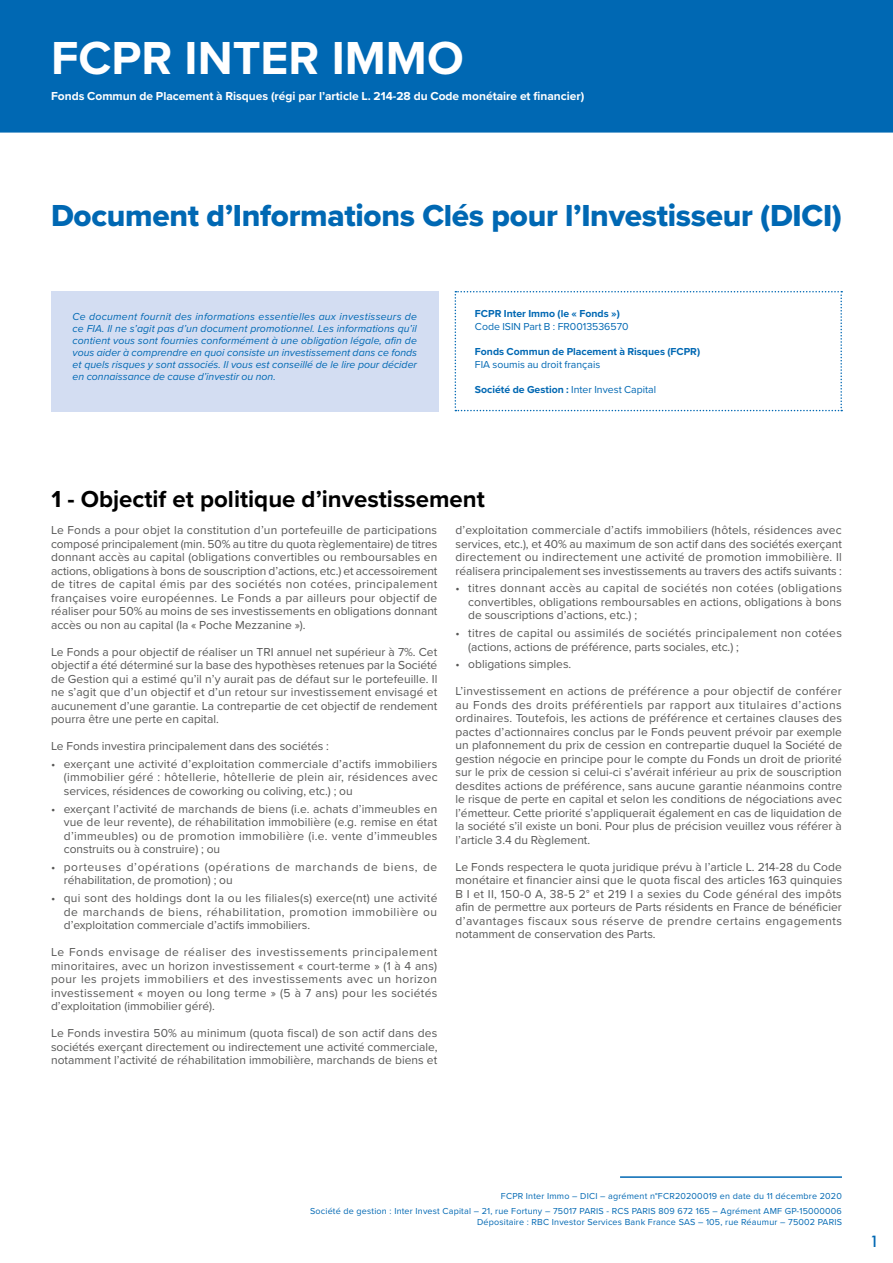
<style>
.page{position:relative;width:893px;height:1263px;background:#fff}
.page>*{position:absolute;margin:0;border:0;box-sizing:border-box;transform-origin:0 0}
.t1{font:700 48px "Proxima Nova";color:#fff}
.t2{font:31.5px "Proxima Nova Extrabld";letter-spacing:-.01em;color:#0068b3}
.t3{font:700 24px "Proxima Nova";color:#000}
.t4{font:500 15px "Futura";color:#0068b3}
.t5{font:12px/13.5px "Proxima Nova";color:#575756;text-align:justify}
.t6{font:12px/13.5px "Proxima Nova";letter-spacing:.02em;color:#575756}
.t7{font:12px/13.5px "Proxima Nova";letter-spacing:.055em;color:#575756}
.t8{font:700 12px "Proxima Nova";color:#fff}
.t9{font:italic 10.5px/12px "Proxima Nova";color:#0068b3;text-align:justify}
.t10{font:10.5px "Proxima Nova";color:#0068b3}
.t11{font:700 10.5px "Proxima Nova";color:#0068b3}
.t12{font:9px/15px "Proxima Nova";letter-spacing:.02em;color:#0068b3;text-align:right}
.s1{font-weight:700}
</style>
<div class="page">
<hr style="left:620px;top:1176px;width:222px;height:2px;background:#0068b3">
<div style="left:0;top:0;width:893px;height:133px;background:#0068b3"></div>
<div style="left:51px;top:291px;width:387px;height:120px;background:#d3ddf2"></div>
<svg style="left:455px;top:291px;width:387px;height:120px"></svg>
<h1 class="t1" style="left:51px;top:22px;width:414px">FCPR INTER IMMO</h1>
<p class="t8" style="left:51px;top:87px;width:535px">Fonds Commun de Placement à Risques (régi par l’article L. 214-28 du Code monétaire et financier)</p>
<h2 class="t2" style="left:51px;top:192px;width:792px">Document d’Informations Clés pour l’Investisseur (DICI)</h2>
<p class="t9" style="left:73px;top:310px;width:346px">Ce document fournit des informations essentielles aux investisseurs de ce FIA. Il ne s’agit pas d’un document promotionnel. Les informations qu’il contient vous sont fournies conformément à une obligation légale, afin de vous aider à comprendre en quoi consiste un investissement dans ce fonds et quels risques y sont associés. Il vous est conseillé de le lire pour décider en connaissance de cause d’investir ou non.</p>
<p class="t11" style="left:475px;top:306px;width:146px">FCPR Inter Immo (le « Fonds »)</p>
<p class="t10" style="left:475px;top:318px;width:155px">Code ISIN Part B : FR0013536570</p>
<p class="t11" style="left:475px;top:344px;width:227px">Fonds Commun de Placement à Risques (FCPR)</p>
<p class="t10" style="left:475px;top:356px;width:127px">FIA soumis au droit français</p>
<p class="t10" style="left:475px;top:381px;width:183px"><span class="s1">Société de Gestion :</span> Inter Invest Capital</p>
<h3 class="t3" style="left:51px;top:481px;width:435px">1 - Objectif et politique d’investissement</h3>
<p class="t5" style="left:51px;top:523px;width:388px">Le Fonds a pour objet la constitution d’un portefeuille de participations composé principalement (min. 50% au titre du quota règlementaire) de titres donnant accès au capital (obligations convertibles ou remboursables en actions, obligations à bons de souscription d’actions, etc.) et accessoirement de titres de capital émis par des sociétés non cotées, principalement françaises voire européennes. Le Fonds a par ailleurs pour objectif de réaliser pour 50% au moins de ses investissements en obligations donnant accès ou non au capital (la « Poche Mezzanine »).</p>
<p class="t5" style="left:51px;top:644px;width:388px">Le Fonds a pour objectif de réaliser un TRI annuel net supérieur à 7%. Cet objectif a été déterminé sur la base des hypothèses retenues par la Société de Gestion qui a estimé qu’il n’y aurait pas de défaut sur le portefeuille. Il ne s’agit que d’un objectif et d’un retour sur investissement envisagé et aucunement d’une garantie. La contrepartie de cet objectif de rendement pourra être une perte en capital.</p>
<p class="t5" style="left:51px;top:739px;width:279px">Le Fonds investira principalement dans des sociétés :</p>
<p class="t5" style="left:64px;top:757px;width:375px;text-indent:-13px">• exerçant une activité d’exploitation commerciale d’actifs immobiliers (immobilier géré : hôtellerie, hôtellerie de plein air, résidences avec services, résidences de coworking ou coliving, etc.) ; ou</p>
<p class="t5" style="left:64px;top:801px;width:375px;text-indent:-13px">• exerçant l’activité de marchands de biens (i.e. achats d’immeubles en vue de leur revente), de réhabilitation immobilière (e.g. remise en état d’immeubles) ou de promotion immobilière (i.e. vente d’immeubles construits ou à construire) ; ou</p>
<p class="t7" style="left:64px;top:860px;width:375px;text-indent:-13px">• porteuses d’opérations (opérations de marchands de biens, de réhabilitation, de promotion) ; ou</p>
<p class="t5" style="left:64px;top:891px;width:375px;text-indent:-13px">• qui sont des holdings dont la ou les filiales(s) exerce(nt) une activité de marchands de biens, réhabilitation, promotion immobilière ou d’exploitation commerciale d’actifs immobiliers.</p>
<p class="t5" style="left:51px;top:945px;width:388px">Le Fonds envisage de réaliser des investissements principalement minoritaires, avec un horizon investissement « court-terme » (1 à 4 ans) pour les projets immobiliers et des investissements avec un horizon investissement « moyen ou long terme » (5 à 7 ans) pour les sociétés d’exploitation (immobilier géré).</p>
<p class="t5" style="left:51px;top:1026px;width:388px">Le Fonds investira 50% au minimum (quota fiscal) de son actif dans des sociétés exerçant directement ou indirectement une activité commerciale, notamment l’activité de réhabilitation immobilière, marchands de biens et</p>
<p class="t5" style="left:455px;top:523px;width:388px">d’exploitation commerciale d’actifs immobiliers (hôtels, résidences avec services, etc.), et 40% au maximum de son actif dans des sociétés exerçant directement ou indirectement une activité de promotion immobilière. Il réalisera principalement ses investissements au travers des actifs suivants :</p>
<p class="t5" style="left:468px;top:581px;width:375px;text-indent:-13px">• titres donnant accès au capital de sociétés non cotées (obligations convertibles, obligations remboursables en actions, obligations à bons de souscriptions d’actions, etc.) ;</p>
<p class="t6" style="left:468px;top:626px;width:375px;text-indent:-13px">• titres de capital ou assimilés de sociétés principalement non cotées (actions, actions de préférence, parts sociales, etc.) ;</p>
<p class="t5" style="left:455px;top:657px;width:117px">• obligations simples.</p>
<p class="t5" style="left:455px;top:684px;width:388px">L’investissement en actions de préférence a pour objectif de conférer au Fonds des droits préférentiels par rapport aux titulaires d’actions ordinaires. Toutefois, les actions de préférence et certaines clauses des pactes d’actionnaires conclus par le Fonds peuvent prévoir par exemple un plafonnement du prix de cession en contrepartie duquel la Société de gestion négocie en principe pour le compte du Fonds un droit de priorité sur le prix de cession si celui-ci s’avérait inférieur au prix de souscription desdites actions de préférence, sans aucune garantie néanmoins contre le risque de perte en capital et selon les conditions de négociations avec l’émetteur. Cette priorité s’appliquerait également en cas de liquidation de la société s’il existe un boni. Pour plus de précision veuillez vous référer à l’article 3.4 du Règlement.</p>
<p class="t5" style="left:455px;top:860px;width:388px">Le Fonds respectera le quota juridique prévu à l’article L. 214-28 du Code monétaire et financier ainsi que le quota fiscal des articles 163 quinquies B I et II, 150-0 A, 38-5 2° et 219 I a sexies du Code général des impôts afin de permettre aux porteurs de Parts résidents en France de bénéficier d’avantages fiscaux sous réserve de prendre certains engagements notamment de conservation des Parts.</p>
<p class="t12" style="left:310px;top:1188px;width:533px">FCPR Inter Immo – DICI – agrément n°FCR20200019 en date du 11 décembre 2020<br>Société de gestion : Inter Invest Capital – 21, rue Fortuny – 75017 PARIS - RCS PARIS 809 672 165 – Agrément AMF GP-15000006</p>
<p class="t12" style="left:477px;top:1214px;width:366px">Dépositaire : RBC Investor Services Bank France SAS – 105, rue Réaumur – 75002 PARIS</p>
<p class="t4" style="left:870px;top:1231px;width:11px">1</p>
</div>
